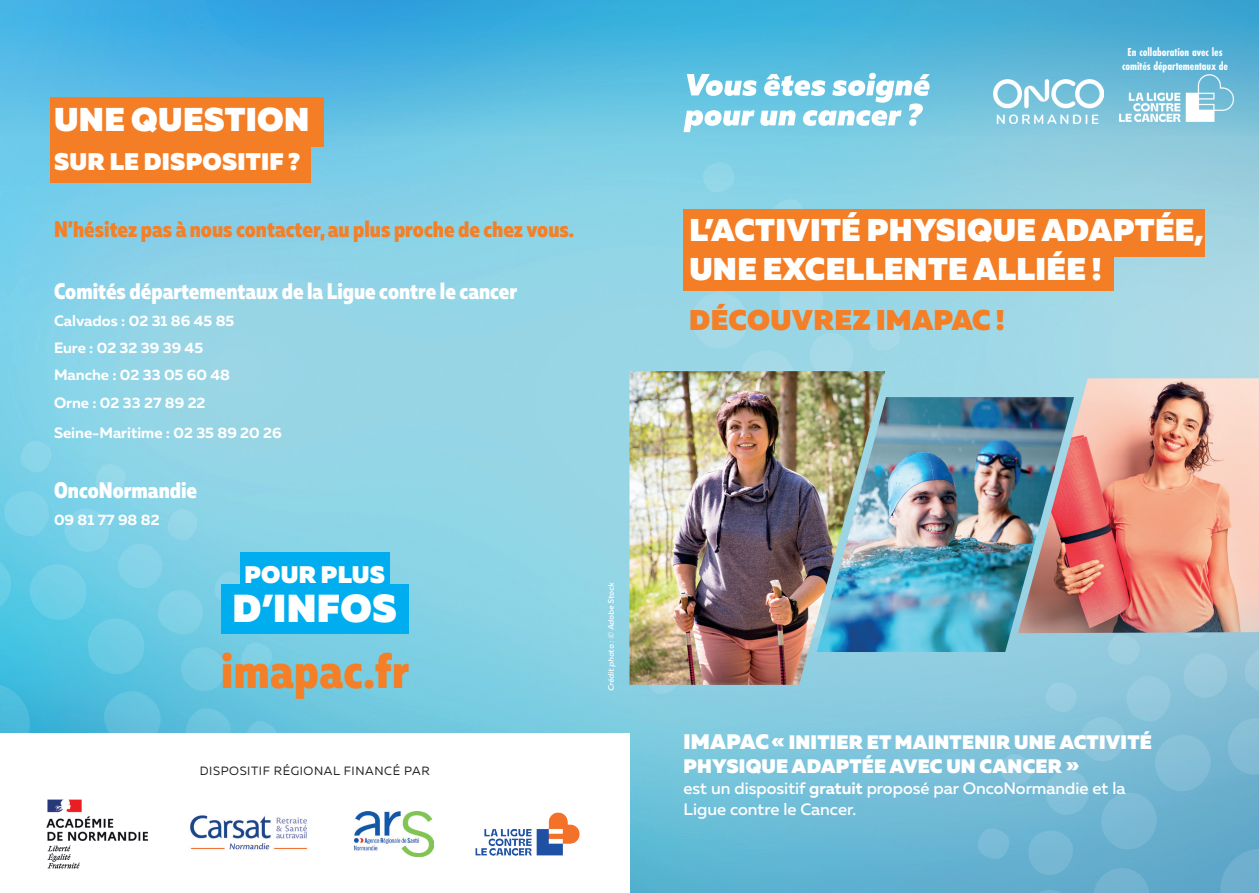
<style>
.page{position:relative;width:1259px;height:893px;background:#fff}
.page>*{position:absolute;margin:0;border:0;box-sizing:border-box;transform-origin:0 0}
.t1{font:800 49.5px "Muller Narrow Demo";letter-spacing:.01em;color:#f47f26}
.t2{font:900 39px "Muller";letter-spacing:.01em;color:#fff}
.t3{font:900 33px "Muller";letter-spacing:.01em;color:#fff}
.t4{font:900 31.5px/39px "Muller";letter-spacing:.01em;color:#fff}
.t5{font:900 28.5px "Muller";letter-spacing:.005em;color:#f47f26}
.t6{font:900 24px "Muller";letter-spacing:.01em;color:#fff}
.t7{font:800 22.5px "Muller Narrow Demo";color:#fff}
.t8{font:800 22.5px "Muller Narrow Demo";color:#f47f26}
.t9{font:900 19.5px/24px "Muller";letter-spacing:.01em;color:#fff}
.t10{font:500 16.5px/21px "Muller";color:#fff}
.t11{font:700 15px/27px "Muller";color:#fff}
.t12{font:700 12px/14.4px "Futura PT Cond";color:#fff;text-align:center}
.t13{font:12px "Muller";letter-spacing:.05em;color:#231f20}
.t14{font:500 7.95px "Muller";color:#fff}
.s1{font-size:21px}
.s2{font-weight:700}
</style>
<div class="page">
<img style="left:0;top:135px;width:1259px;height:758px">
<svg style="left:0;top:0;width:1259px;height:135px;background:#4db4de"></svg>
<svg style="left:629px;top:160px;width:292px;height:536px;background:#93d3e4"></svg>
<svg style="left:975px;top:633px;width:284px;height:260px;background:#7bbbd5"></svg>
<svg style="left:0;top:438px;width:279px;height:295px;background:#71cbe3"></svg>
<img style="left:629px;top:371px;width:256px;height:313px">
<img style="left:1018px;top:378px;width:241px;height:255px">
<img style="left:817px;top:397px;width:257px;height:255px">
<div style="left:0;top:733px;width:629px;height:160px;background:#fff"></div>
<div style="left:240px;top:552px;width:150px;height:47px;background:#00aeef"></div>
<svg style="left:683px;top:73px;width:247px;height:59px"></svg>
<div style="left:683px;top:209px;width:522px;height:47px;background:#f47e25"></div>
<div style="left:683px;top:252px;width:431px;height:38px;background:#f47e25"></div>
<div style="left:50px;top:97px;width:273px;height:49px;background:#f47e25"></div>
<div style="left:50px;top:134px;width:260px;height:49px;background:#f47e25"></div>
<div style="left:221px;top:585px;width:188px;height:49px;background:#00aeef"></div>
<img style="left:46px;top:799px;width:102px;height:70px">
<img style="left:190px;top:815px;width:117px;height:35px">
<img style="left:354px;top:811px;width:79px;height:46px">
<img style="left:475px;top:812px;width:105px;height:44px">
<img style="left:993px;top:79px;width:110px;height:45px">
<img style="left:1112px;top:67px;width:130px;height:63px">
<h3 class="t3" style="left:54px;top:99px;width:257px">UNE QUESTION</h3>
<h3 class="t6" style="left:54px;top:146px;width:248px">SUR LE DISPOSITIF ?</h3>
<h3 class="t8" style="left:54px;top:214px;width:521px">N’hésitez pas à nous contacter, au plus proche de chez vous.</h3>
<h3 class="t7" style="left:54px;top:277px;width:465px">Comités départementaux de la Ligue contre le cancer</h3>
<p class="t11" style="left:54px;top:308px;width:182px">Calvados : 02 31 86 45 85<br>Eure : 02 32 39 39 45<br>Manche : 02 33 05 60 48<br>Orne : 02 33 27 89 22</p>
<p class="t11" style="left:54px;top:419px;width:229px">Seine-Maritime : 02 35 89 20 26</p>
<h3 class="t7" style="left:54px;top:475px;width:145px">OncoNormandie</h3>
<p class="t11" style="left:54px;top:506px;width:107px">09 81 77 98 82</p>
<h3 class="t6" style="left:244px;top:559px;width:142px">POUR PLUS</h3>
<h2 class="t2" style="left:232px;top:583px;width:166px">D’INFOS</h2>
<h1 class="t1" style="left:221px;top:639px;width:189px">imapac.fr</h1>
<p class="t13" style="left:200px;top:763px;width:231px">DISPOSITIF RÉGIONAL FINANCÉ PAR</p>
<p class="t14" style="left:606px;top:691px;width:111px;rotate:-90deg">Crédit photo : © Adobe Stock</p>
<p class="t12" style="left:1122px;top:44px;width:107px">En collaboration avec les comités départementaux de</p>
<h3 class="t4" style="left:689px;top:211px;width:516px">L’ACTIVITÉ PHYSIQUE ADAPTÉE,<br>UNE EXCELLENTE ALLIÉE !</h3>
<h3 class="t5" style="left:689px;top:302px;width:317px">DÉCOUVREZ IMAPAC !</h3>
<h3 class="t9" style="left:683px;top:730px;width:470px"><span class="s1">IMAPAC</span>« INITIER ET MAINTENIR UNE ACTIVITÉ<br>PHYSIQUE ADAPTÉE AVEC UN CANCER »</h3>
<p class="t10" style="left:683px;top:777px;width:443px">est un dispositif <span class="s2">gratuit</span> proposé par OncoNormandie et la<br>Ligue contre le Cancer.</p>
</div>
